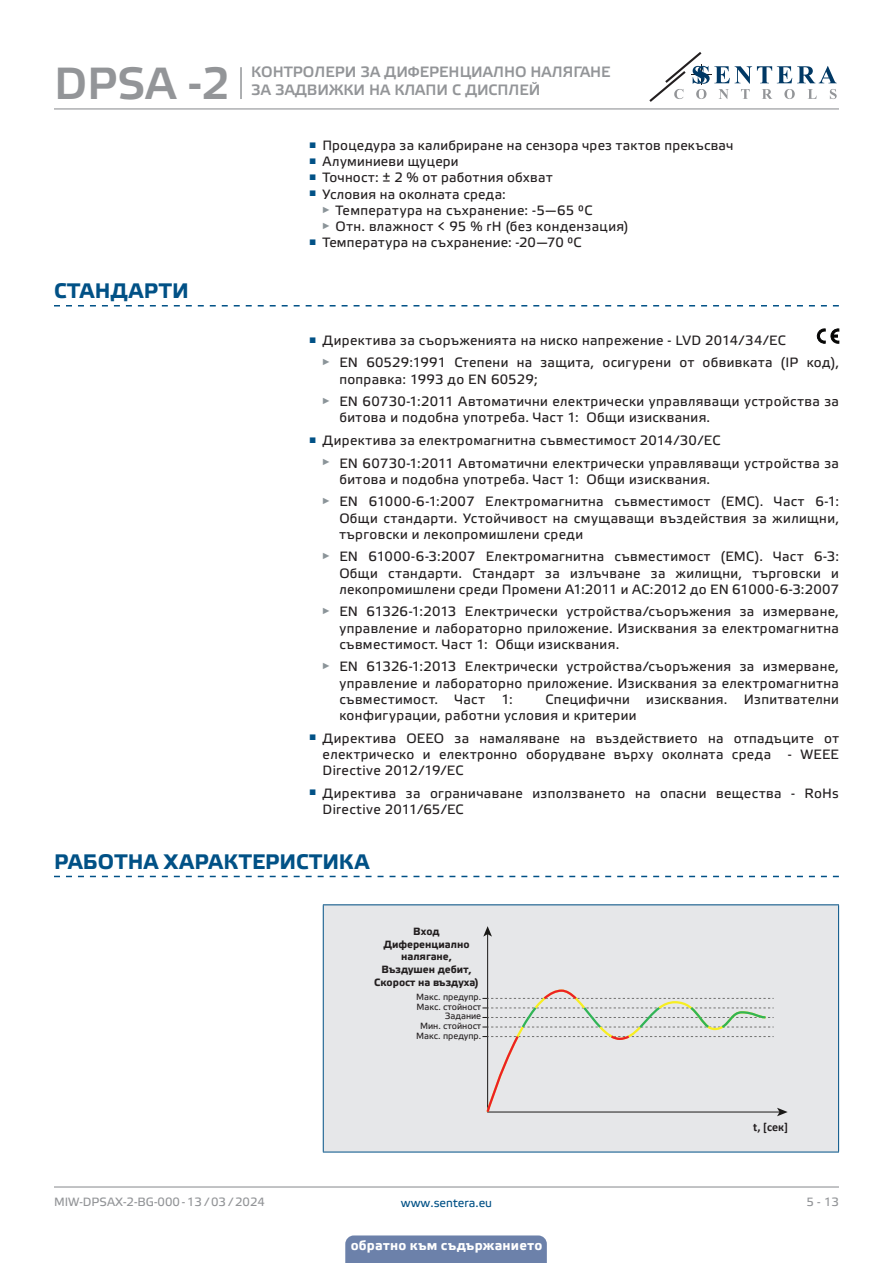
<style>
.page{position:relative;width:893px;height:1263px;background:#fff}
.page>*{position:absolute;margin:0;border:0;box-sizing:border-box;transform-origin:0 0}
.t1{font:45px "Etelka Medium Pro";color:#939598}
.t2{font:700 21px "Etelka Text Pro";letter-spacing:.01em;color:#015186}
.t3{font:15px "Etelka Medium Pro";color:#939598}
.t4{font:13.5px/16.2px "Etelka Text Pro";letter-spacing:.025em;color:#231f20}
.t5{font:700 13.5px "Etelka Text Pro";letter-spacing:.015em;color:#fff}
.t6{font:12px "Etelka Text Pro";color:#939598}
.t7{font:12px "Etelka Text Pro";color:#015186}
.Body_text{font:700 12px "Calibri";color:#231f20}
.Body_text-2{font:700 10.5px/12.6px "Etelka Text Pro";color:#231f20;text-align:center}
.Body_text-3{font:9px "Etelka Text Pro";color:#231f20}
</style>
<div class="page">
<hr style="left:54px;top:108px;width:785px;height:1px;background:#939598">
<hr style="left:54px;top:1186px;width:785px;height:1px;background:#939598">
<svg style="left:649px;top:52px;width:188px;height:50px"></svg>
<div style="left:345px;top:1235px;width:202px;height:28px;background:#6c81aa"></div>
<svg style="left:54px;top:305px;width:785px;height:1px"></svg>
<svg style="left:817px;top:329px;width:8px;height:15px"></svg>
<svg style="left:831px;top:329px;width:8px;height:14px"></svg>
<svg style="left:54px;top:876px;width:785px;height:1px"></svg>
<div style="left:323px;top:905px;width:516px;height:247px;background:#e6e7e9"></div>
<hr style="left:323px;top:904px;width:516px;height:1px;background:#015186">
<hr style="left:323px;top:905px;width:1px;height:247px;background:#015186">
<hr style="left:838px;top:905px;width:1px;height:247px;background:#015186">
<hr style="left:323px;top:1152px;width:516px;height:1px;background:#015186">
<svg style="left:483px;top:926px;width:9px;height:11px"></svg>
<svg style="left:482px;top:988px;width:306px;height:128px"></svg>
<hr style="left:240px;top:67px;width:2px;height:32px;background:#939598">
<h1 class="t1" style="left:54px;top:59px;width:177px">DPSA -2</h1>
<p class="t2" style="left:54px;top:279px;width:136px">СТАНДАРТИ</p>
<p class="t3" style="left:251px;top:64px;width:361px">КОНТРОЛЕРИ ЗА ДИФЕРЕНЦИАЛНО НАЛЯГАНЕ</p>
<p class="t3" style="left:251px;top:82px;width:291px">ЗА ЗАДВИЖКИ НА КЛАПИ С ДИСПЛЕЙ</p>
<p class="t4" style="left:309px;top:138px;width:426px"><sup>■</sup> Процедура за калибриране на сензора чрез тактов прекъсвач</p>
<p class="t4" style="left:309px;top:154px;width:151px"><sup>■</sup> Алуминиеви щуцери</p>
<p class="t4" style="left:309px;top:171px;width:245px"><sup>■</sup> Точност: ± 2 % от работния обхват</p>
<p class="t4" style="left:309px;top:187px;width:198px"><sup>■</sup> Условия на околната среда:</p>
<p class="t4" style="left:322px;top:203px;width:272px"><sup>►</sup> Температура на съхранение: -5—65 °C</p>
<p class="t4" style="left:322px;top:219px;width:308px"><sup>►</sup> Отн. влажност &lt; 95 % rH (без кондензация)</p>
<p class="t4" style="left:309px;top:235px;width:274px"><sup>■</sup> Температура на съхранение: -20—70 °C</p>
<p class="t4" style="left:309px;top:333px;width:478px"><sup>■</sup> Директива за съоръженията на ниско напрежение - LVD 2014/34/EC</p>
<p class="t4" style="left:339px;top:356px;width:501px;text-indent:-17px"><sup>►</sup> EN 60529:1991 Степени на защита, осигурени от обвивката (IP код), поправка: 1993 до EN 60529;</p>
<p class="t4" style="left:339px;top:394px;width:501px;text-indent:-17px"><sup>►</sup> EN 60730-1:2011 Автоматични електрически управляващи устройства за битова и подобна употреба. Част 1: Общи изисквания.</p>
<p class="t4" style="left:309px;top:433px;width:413px"><sup>■</sup> Директива за електромагнитна съвместимост 2014/30/EC</p>
<p class="t4" style="left:339px;top:456px;width:501px;text-indent:-17px"><sup>►</sup> EN 60730-1:2011 Автоматични електрически управляващи устройства за битова и подобна употреба. Част 1: Общи изисквания.</p>
<p class="t4" style="left:339px;top:494px;width:501px;text-align:justify;text-indent:-17px"><sup>►</sup> EN 61000-6-1:2007 Електромагнитна съвместимост (EMC). Част 6-1:<br>Общи стандарти. Устойчивост на смущаващи въздействия за жилищни, търговски и лекопромишлени среди</p>
<p class="t4" style="left:339px;top:549px;width:501px;text-align:justify;text-indent:-17px"><sup>►</sup> EN 61000-6-3:2007 Електромагнитна съвместимост (EMC). Част 6-3:<br>Общи стандарти. Стандарт за излъчване за жилищни, търговски и лекопромишлени среди Промени A1:2011 и AC:2012 до EN 61000-6-3:2007</p>
<p class="t4" style="left:339px;top:604px;width:501px;text-align:justify;text-indent:-17px"><sup>►</sup> EN 61326-1:2013 Електрически устройства/съоръжения за измерване, управление и лабораторно приложение. Изисквания за електромагнитна съвместимост. Част 1: Общи изисквания.</p>
<p class="t4" style="left:339px;top:659px;width:501px;text-align:justify;text-indent:-17px"><sup>►</sup> EN 61326-1:2013 Електрически устройства/съоръжения за измерване, управление и лабораторно приложение. Изисквания за електромагнитна съвместимост. Част 1:</p>
<p class="t4" style="left:339px;top:692px;width:501px;text-indent:206px">Специфични изисквания. Изпитвателни конфигурации, работни условия и критерии</p>
<p class="t4" style="left:323px;top:731px;width:518px;text-align:justify;text-indent:-13px"><sup>■</sup> Директива ОЕЕО за намаляване на въздействието на отпадъците от електрическо и електронно оборудване върху околната среда - WEEE Directive 2012/19/EC</p>
<p class="t4" style="left:323px;top:786px;width:518px;text-indent:-13px"><sup>■</sup> Директива за ограничаване използването на опасни вещества - RoHs<br>Directive 2011/65/EC</p>
<p class="t2" style="left:54px;top:850px;width:317px">РАБОТНА ХАРАКТЕРИСТИКА</p>
<p class="Body_text-2" style="left:413px;top:926px;width:28px">Вход</p>
<p class="Body_text-2" style="left:383px;top:938px;width:88px">Диференциално налягане,</p>
<p class="Body_text-2" style="left:381px;top:964px;width:92px">Въздушен дебит,</p>
<p class="Body_text-2" style="left:374px;top:976px;width:106px">Скорост на въздуха)</p>
<p class="Body_text-3" style="left:416px;top:992px;width:66px">Макс. предупр.</p>
<p class="Body_text-3" style="left:416px;top:1002px;width:66px">Макс. стойност</p>
<p class="Body_text-3" style="left:445px;top:1011px;width:38px">Задание</p>
<p class="Body_text-3" style="left:420px;top:1021px;width:63px">Мин. стойност</p>
<p class="Body_text-3" style="left:416px;top:1030px;width:66px">Макс. предупр.</p>
<p class="Body_text" style="left:753px;top:1118px;width:36px">t, [сек]</p>
<p class="t6" style="left:54px;top:1195px;width:212px">MIW-DPSAX-2-BG-000 - 13 / 03 / 2024</p>
<p class="t7" style="left:401px;top:1196px;width:93px">www.sentera.eu</p>
<p class="t6" style="left:806px;top:1195px;width:34px">5 - 13</p>
<p class="t5" style="left:351px;top:1238px;width:193px">обратно към съдържанието</p>
</div>
